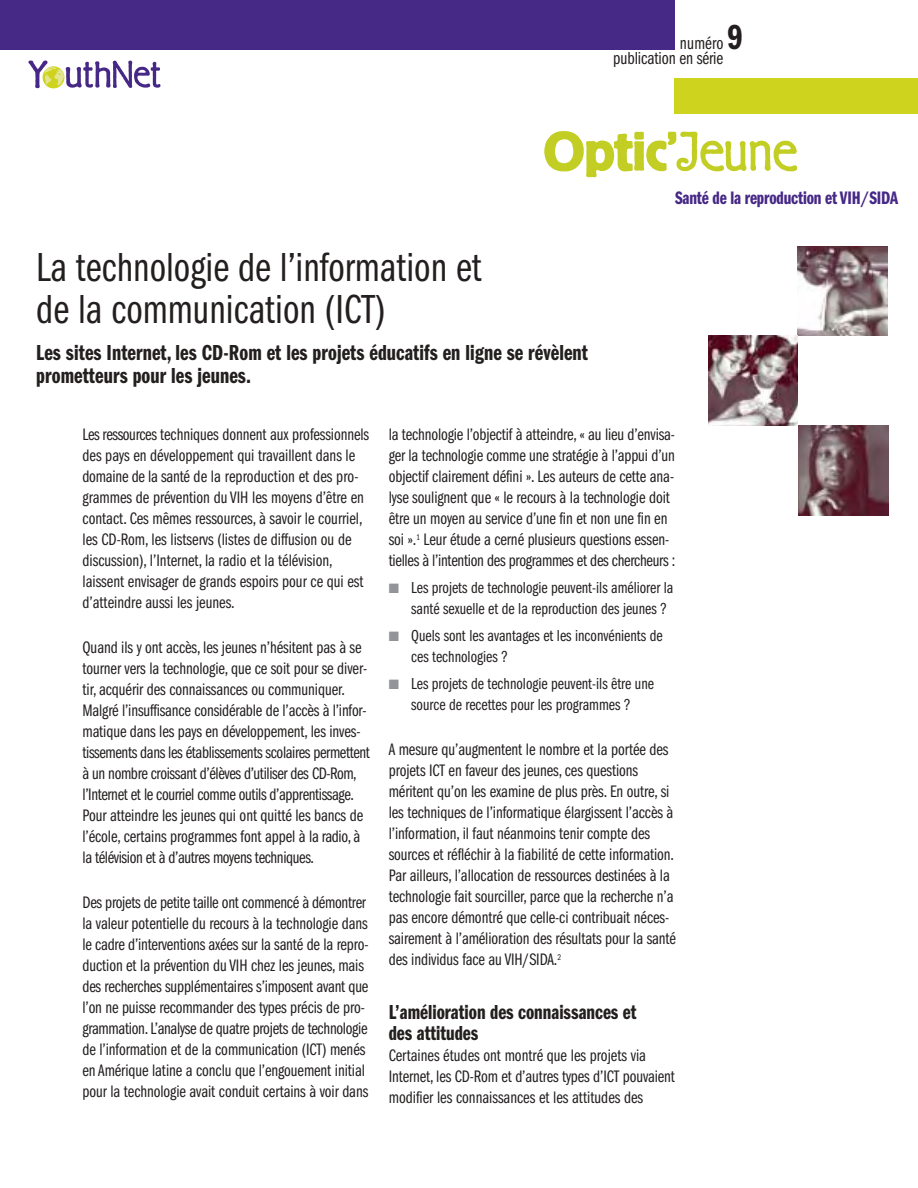
<style>
.page{position:relative;width:918px;height:1188px;background:#fff}
.page>*{position:absolute;margin:0;border:0;box-sizing:border-box;transform-origin:0 0}
.t1{font:42px/42px "Franklin Gothic Book Cmpr";color:#231f1f}
.t2{font:22.5px/22.5px "Franklin Gothic Demi Cmpr";letter-spacing:.005em;color:#231f1f}
.t3{font:21px/21px "Franklin Gothic Demi Cmpr";color:#231f1f}
.t4{font:18.75px "Franklin Gothic Demi Cmpr";letter-spacing:-.01em;color:#462886}
.t5{font:18px/15px "Franklin Gothic Book Cmpr";letter-spacing:-.005em;color:#231f1f}
.t6{font:17.25px/21px "Franklin Gothic Book Cmpr";letter-spacing:-.005em;color:#231f1f}
.t7{font:16.5px/21px "Franklin Gothic Book Cmpr";color:#231f1f}
.s1{font-family:"Franklin Gothic Demi Cmpr";font-size:36px}
.s2{color:#939497}
</style>
<div class="page">
<svg style="left:544px;top:131px;width:253px;height:46px"></svg>
<svg style="left:28px;top:61px;width:132px;height:27px"></svg>
<img style="left:798px;top:246px;width:90px;height:90px">
<img style="left:708px;top:336px;width:90px;height:90px">
<img style="left:798px;top:426px;width:90px;height:90px">
<div style="left:0;top:0;width:674px;height:49px;background:#462886"></div>
<div style="left:674px;top:78px;width:244px;height:36px;background:#ced41e"></div>
<p class="t5" style="left:613px;top:37px;width:131px;text-indent:67px">numéro <span class="s1">9 </span>publication en série</p>
<h1 class="t1" style="left:36px;top:249px;width:447px">La technologie de l’information et de la communication (ICT)</h1>
<h2 class="t2" style="left:36px;top:344px;width:553px">Les sites Internet, les CD-Rom et les projets éducatifs en ligne se révèlent prometteurs pour les jeunes.</h2>
<p class="t4" style="left:675px;top:191px;width:225px">Santé de la reproduction et VIH/SIDA</p>
<p class="t6" style="left:82px;top:426px;width:288px">Les ressources techniques donnent aux professionnels des pays en développement qui travaillent dans le domaine de la santé de la reproduction et des pro&shy;grammes de prévention du VIH les moyens d’être en contact. Ces mêmes ressources, à savoir le courriel, les CD-Rom, les listservs (listes de diffusion ou de discussion), l’Internet, la radio et la télévision, laissent envisager de grands espoirs pour ce qui est d’atteindre aussi les jeunes.</p>
<p class="t6" style="left:82px;top:639px;width:289px">Quand ils y ont accès, les jeunes n’hésitent pas à se tourner vers la technologie, que ce soit pour se diver&shy;tir, acquérir des connaissances ou communiquer.<br>Malgré l’insuffisance considérable de l’accès à l’infor&shy;matique dans les pays en développement, les inves&shy;tissements dans les établissements scolaires permettent à un nombre croissant d’élèves d’utiliser des CD-Rom, l’Internet et le courriel comme outils d’apprentissage.<br>Pour atteindre les jeunes qui ont quitté les bancs de l’école, certains programmes font appel à la radio, à la télévision et à d’autres moyens techniques.</p>
<p class="t6" style="left:82px;top:894px;width:288px">Des projets de petite taille ont commencé à démontrer la valeur potentielle du recours à la technologie dans le cadre d’interventions axées sur la santé de la repro&shy;duction et la prévention du VIH chez les jeunes, mais des recherches supplémentaires s’imposent avant que l’on ne puisse recommander des types précis de pro&shy;grammation. L’analyse de quatre projets de technologie de l’information et de la communication (ICT) menés en Amérique latine a conclu que l’engouement initial pour la technologie avait conduit certains à voir dans</p>
<p class="t6" style="left:389px;top:426px;width:288px">la technologie l’objectif à atteindre, « au lieu d’envisa&shy;ger la technologie comme une stratégie à l’appui d’un objectif clairement défini ». Les auteurs de cette ana&shy;lyse soulignent que « le recours à la technologie doit être un moyen au service d’une fin et non une fin en soi ».<sup>1</sup> Leur étude a cerné plusieurs questions essen&shy;tielles à l’intention des programmes et des chercheurs :</p>
<p class="t7" style="left:411px;top:579px;width:264px;text-indent:-22px"><span class="s2">■</span> Les projets de technologie peuvent-ils améliorer la santé sexuelle et de la reproduction des jeunes ?</p>
<p class="t7" style="left:411px;top:627px;width:253px;text-indent:-22px"><span class="s2">■</span> Quels sont les avantages et les inconvénients de ces technologies ?</p>
<p class="t7" style="left:389px;top:675px;width:267px;text-align:center"><span class="s2">■</span> Les projets de technologie peuvent-ils être une source de recettes pour les programmes ?</p>
<p class="t6" style="left:389px;top:741px;width:289px">A mesure qu’augmentent le nombre et la portée des projets ICT en faveur des jeunes, ces questions méritent qu’on les examine de plus près. En outre, si les techniques de l’informatique élargissent l’accès à l’information, il faut néanmoins tenir compte des sources et réfléchir à la fiabilité de cette information.<br>Par ailleurs, l’allocation de ressources destinées à la technologie fait sourciller, parce que la recherche n’a pas encore démontré que celle-ci contribuait néces&shy;sairement à l’amélioration des résultats pour la santé des individus face au VIH/SIDA.<sup>2</sup></p>
<p class="t3" style="left:389px;top:1004px;width:249px">L’amélioration des connaissances et des attitudes</p>
<p class="t6" style="left:389px;top:1047px;width:288px">Certaines études ont montré que les projets via<br>Internet, les CD-Rom et d’autres types d’ICT pouvaient modifier les connaissances et les attitudes des</p>
</div>
